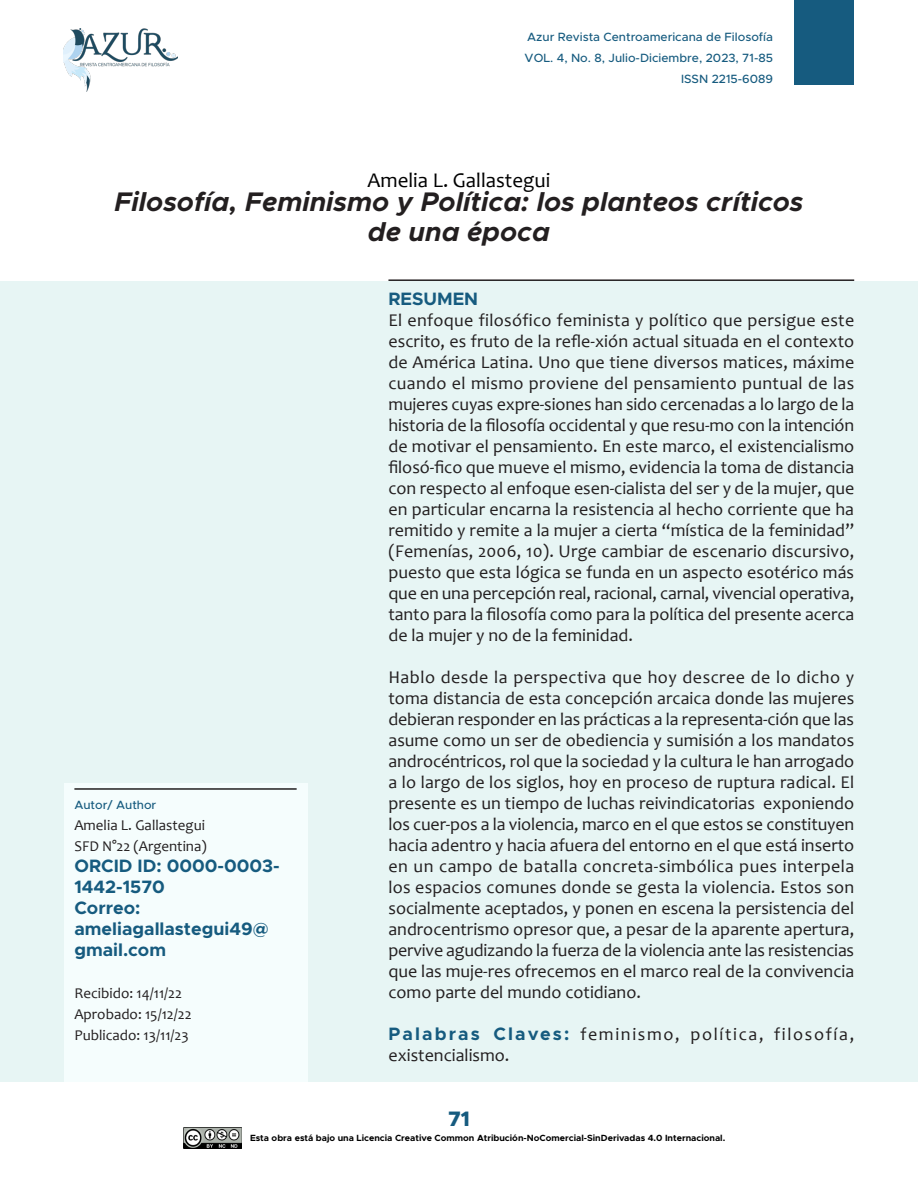
<style>
.page{position:relative;width:918px;height:1188px;background:#fff}
.page>*{position:absolute;margin:0;border:0;box-sizing:border-box;transform-origin:0 0}
.Títulos_de_los_artículos{font:italic 700 27px "Metropolis";color:#231f20}
.Títulos_de_los_artículos-2{font:21px "Candara";color:#000}
.t1{font:800 21px "Metropolis";color:#165b7f}
.Texto_resumen_2{font:18px/21px "Candara";color:#231f20;text-align:justify}
.Notas_y_Referencias{font:700 18px/21px "Metropolis";color:#165b7f}
.Texto_resumen_2-2{font:18px/21px "Candara";letter-spacing:.09em;color:#231f20}
.Resumen{font:700 18px "Metropolis";color:#165b7f}
.Notas_y_Referencias-2{font:15px/21px "Candara";color:#231f20}
.Info_Revista{font:500 12px "Metropolis";color:#165b7f}
.Notas_y_Referencias-3{font:500 12px "Metropolis";color:#165b7f}
.t2{font:700 9px "Metropolis";color:#000}
.s1{font-family:"Metropolis";font-weight:700;color:#165b7f}
</style>
<div class="page">
<img style="left:184px;top:1128px;width:57px;height:20px">
<div style="left:794px;top:0;width:60px;height:85px;background:#165b7f"></div>
<img style="left:64px;top:29px;width:113px;height:62px">
<div style="left:0;top:281px;width:918px;height:801px;background:#e7f5f4"></div>
<hr style="left:388px;top:279px;width:466px;height:2px;background:#231f20">
<div style="left:64px;top:783px;width:243px;height:299px;background:#f5fdfd"></div>
<hr style="left:74px;top:788px;width:223px;height:2px;background:#231f20">
<p class="Info_Revista" style="left:527px;top:29px;width:247px">Azur Revista Centroamericana de Filosofía</p>
<p class="Info_Revista" style="left:525px;top:50px;width:250px">VOL. 4, No. 8, Julio-Diciembre, 2023, 71-85</p>
<p class="Info_Revista" style="left:681px;top:71px;width:93px">ISSN 2215-6089</p>
<p class="Títulos_de_los_artículos-2" style="left:368px;top:167px;width:184px">Amelia L. Gallastegui</p>
<p class="Títulos_de_los_artículos" style="left:114px;top:184px;width:691px">Filosofía, Feminismo y Política: los planteos críticos</p>
<p class="Títulos_de_los_artículos" style="left:368px;top:215px;width:184px">de una época</p>
<p class="Notas_y_Referencias-3" style="left:74px;top:798px;width:83px">Autor/ Author</p>
<p class="Notas_y_Referencias-2" style="left:74px;top:815px;width:134px">Amelia L. Gallastegui<br>SFD N°22 (Argentina)</p>
<p class="Notas_y_Referencias" style="left:74px;top:855px;width:207px">ORCID ID: 0000-0003-<br>1442-1570<br>Correo: ameliagallastegui49@ gmail.com</p>
<p class="Notas_y_Referencias-2" style="left:74px;top:983px;width:119px">Recibido: 14/11/22<br>Aprobado: 15/12/22<br>Publicado: 13/11/23</p>
<p class="Resumen" style="left:388px;top:288px;width:91px">RESUMEN</p>
<p class="Texto_resumen_2" style="left:388px;top:310px;width:467px">El enfoque filosófico feminista y político que persigue este escrito, es fruto de la refle-xión actual situada en el contexto de América Latina. Uno que tiene diversos matices, máxime cuando el mismo proviene del pensamiento puntual de las mujeres cuyas expre-siones han sido cercenadas a lo largo de la historia de la filosofía occidental y que resu-mo con la intención de motivar el pensamiento. En este marco, el existencialismo filosó-fico que mueve el mismo, evidencia la toma de distancia con respecto al enfoque esen-cialista del ser y de la mujer, que en particular encarna la resistencia al hecho corriente que ha remitido y remite a la mujer a cierta “mística de la feminidad” (Femenías, 2006, 10). Urge cambiar de escenario discursivo, puesto que esta lógica se funda en un aspecto esotérico más que en una percepción real, racional, carnal, vivencial operativa, tanto para la filosofía como para la política del presente acerca de la mujer y no de la feminidad.</p>
<p class="Texto_resumen_2" style="left:388px;top:667px;width:467px">Hablo desde la perspectiva que hoy descree de lo dicho y toma distancia de esta concepción arcaica donde las mujeres debieran responder en las prácticas a la representa-ción que las asume como un ser de obediencia y sumisión a los mandatos androcéntricos, rol que la sociedad y la cultura le han arrogado a lo largo de los siglos, hoy en proceso de ruptura radical. El presente es un tiempo de luchas reivindicatorias exponiendo los cuer-pos a la violencia, marco en el que estos se constituyen hacia adentro y hacia afuera del entorno en el que está inserto en un campo de batalla concreta-simbólica pues interpela los espacios comunes donde se gesta la violencia. Estos son socialmente aceptados, y ponen en escena la persistencia del androcentrismo opresor que, a pesar de la aparente apertura, pervive agudizando la fuerza de la violencia ante las resistencias que las muje-res ofrecemos en el marco real de la convivencia como parte del mundo cotidiano.</p>
<p class="Texto_resumen_2-2" style="left:388px;top:1024px;width:467px"><span class="s1">Palabras Claves:</span> feminismo, política, filosofía, existencialismo.</p>
<p class="t1" style="left:448px;top:1105px;width:23px">71</p>
<p class="t2" style="left:250px;top:1132px;width:477px">Esta obra está bajo una Licencia Creative Common Atribución-NoComercial-SinDerivadas 4.0 Internacional.</p>
</div>
